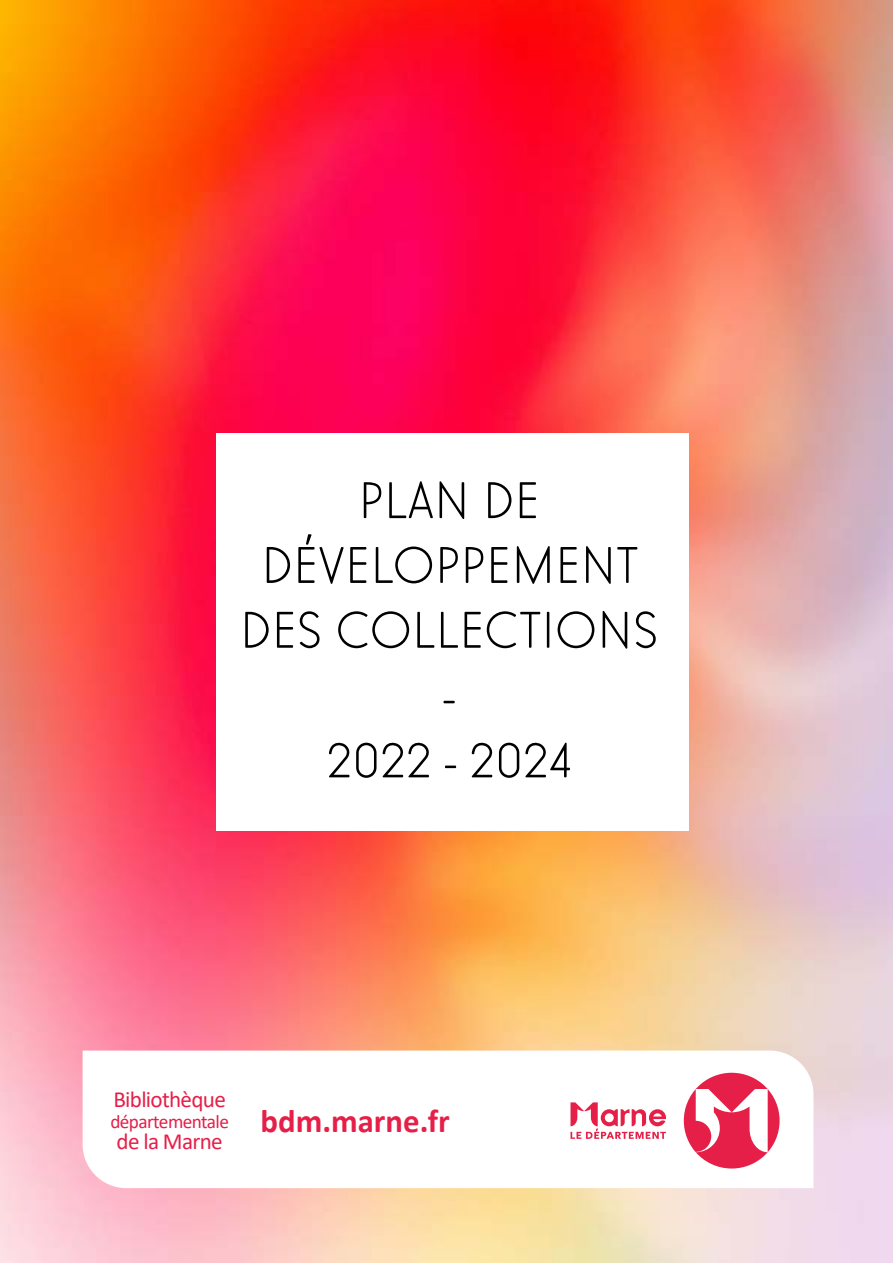
<style>
.page{position:relative;width:893px;height:1263px;background:#fff}
.page>*{position:absolute;margin:0;border:0;box-sizing:border-box;transform-origin:0 0}
.t1{font:54px/64.8px "Elegant Lux Mager";letter-spacing:.01em;color:#000;text-align:center}
.t2{font:700 32.85px "Calibri";color:#e61f49}
.t3{font:23.1px "Calibri";letter-spacing:-.03em;color:#e61f49}
.t4{font:19.35px "Calibri";letter-spacing:-.03em;color:#e61f49}
</style>
<div class="page">
<img style="left:0;top:0;width:893px;height:1263px">
<div style="left:216px;top:432px;width:472px;height:398px;background:#fff"></div>
<svg style="left:83px;top:1050px;width:730px;height:138px"></svg>
<svg style="left:684px;top:1073px;width:96px;height:95px"></svg>
<svg style="left:570px;top:1102px;width:96px;height:37px"></svg>
<p class="t1" style="left:240px;top:466px;width:419px">PLAN DE<br>DÉVELOPPEMENT<br>DES COLLECTIONS -<br>2022 - 2024</p>
<p class="t3" style="left:113px;top:1083px;width:114px">Bibliothèque</p>
<p class="t4" style="left:110px;top:1108px;width:120px">départementale</p>
<p class="t3" style="left:117px;top:1125px;width:108px">de la Marne</p>
<p class="t2" style="left:260px;top:1097px;width:191px">bdm.marne.fr</p>
</div>
